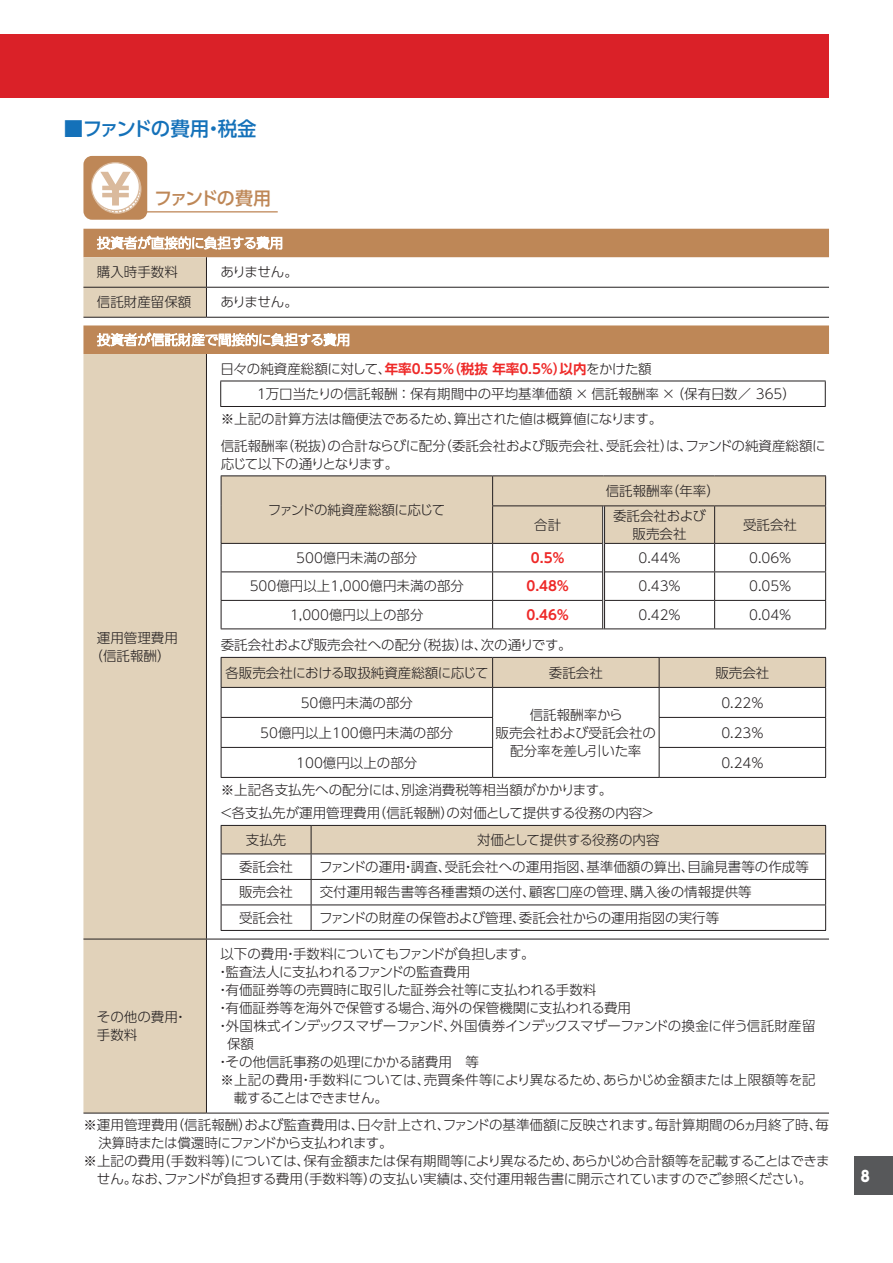
<style>
.page{position:relative;width:893px;height:1263px;background:#fff}
.page>*{position:absolute;margin:0;border:0;box-sizing:border-box;transform-origin:0 0}
.t1{font:500 19.5px "UD Shin Go Pro";letter-spacing:-.06em;color:#1471b9}
.t2{font:500 18px "UD Shin Go Pro";letter-spacing:-.095em;color:#be8757}
.t3{font:800 15px "UD Shin Go Pro";color:#fff;scale:.9 1}
.t4{font:300 13.5px/18px "UD Shin Go Pro";color:#231f20}
.t5{font:300 13.5px "UD Shin Go Pro";letter-spacing:-.02em;color:#231f20}
.t6{font:300 13.5px "UD Shin Go Pro";letter-spacing:-.035em;color:#231f20}
.t7{font:300 13.5px "UD Shin Go Pro";letter-spacing:-.025em;color:#231f20}
.t8{font:700 13.5px "UD Shin Go Pro De";color:#ee2928}
.t9{font:300 13.5px "UD Shin Go Pro";letter-spacing:-.03em;color:#231f20}
.t10{font:300 13.5px "UD Shin Go Pro";letter-spacing:-.055em;color:#231f20}
.s1{font-family:"UD Shin Go Pro";font-weight:300;color:#231f20}
</style>
<div class="page">
<div style="left:855px;top:1157px;width:38px;height:38px;background:#57585a"></div>
<div style="left:83px;top:156px;width:64px;height:64px;background:#be8757;border-radius:9px"></div>
<div style="left:91px;top:163px;width:48px;height:48px;background:#fff;border-radius:50%"></div>
<div style="left:91px;top:162px;width:49px;height:49px;border:1px solid #daba9d;border-radius:50%"></div>
<svg style="left:100px;top:172px;width:42px;height:42px"></svg>
<hr style="left:128px;top:211px;width:150px;height:1px;background:#be8757">
<svg style="left:83px;top:229px;width:746px;height:125px"></svg>
<div style="left:83px;top:257px;width:123px;height:856px;background:#e1d2ba"></div>
<hr style="left:206px;top:257px;width:1px;height:30px;background:#231f20">
<hr style="left:83px;top:287px;width:123px;height:1px;background:#231f20">
<hr style="left:206px;top:287px;width:623px;height:1px;background:#231f20">
<svg style="left:206px;top:288px;width:1px;height:29px"></svg>
<hr style="left:83px;top:317px;width:123px;height:1px;background:#231f20">
<hr style="left:206px;top:317px;width:623px;height:1px;background:#231f20">
<hr style="left:83px;top:939px;width:123px;height:1px;background:#231f20">
<hr style="left:206px;top:939px;width:623px;height:1px;background:#231f20">
<hr style="left:206px;top:939px;width:1px;height:174px;background:#231f20">
<hr style="left:83px;top:1113px;width:123px;height:1px;background:#231f20">
<hr style="left:206px;top:1113px;width:623px;height:1px;background:#231f20">
<hr style="left:206px;top:354px;width:1px;height:585px;background:#231f20">
<svg style="left:97px;top:235px;width:185px;height:15px"></svg>
<svg style="left:97px;top:332px;width:252px;height:15px"></svg>
<hr style="left:220px;top:381px;width:606px;height:1px;background:#231f20">
<svg style="left:220px;top:381px;width:1px;height:25px"></svg>
<svg style="left:825px;top:381px;width:1px;height:25px"></svg>
<hr style="left:220px;top:406px;width:606px;height:1px;background:#231f20">
<hr style="left:221px;top:475px;width:272px;height:1px;background:#231f20">
<hr style="left:493px;top:475px;width:111px;height:1px;background:#231f20">
<hr style="left:604px;top:475px;width:111px;height:1px;background:#231f20">
<hr style="left:715px;top:475px;width:111px;height:1px;background:#231f20">
<hr style="left:221px;top:628px;width:272px;height:1px;background:#231f20">
<hr style="left:604px;top:628px;width:111px;height:1px;background:#231f20">
<hr style="left:715px;top:628px;width:111px;height:1px;background:#231f20">
<svg style="left:221px;top:476px;width:605px;height:152px"></svg>
<hr style="left:493px;top:628px;width:111px;height:1px;background:#231f20">
<svg style="left:221px;top:657px;width:605px;height:120px"></svg>
<hr style="left:221px;top:777px;width:272px;height:1px;background:#231f20">
<hr style="left:493px;top:777px;width:166px;height:1px;background:#231f20">
<hr style="left:659px;top:777px;width:167px;height:1px;background:#231f20">
<svg style="left:221px;top:825px;width:605px;height:105px"></svg>
<hr style="left:221px;top:930px;width:90px;height:1px;background:#231f20">
<hr style="left:311px;top:930px;width:515px;height:1px;background:#231f20">
<div style="left:0;top:34px;width:823px;height:64px;background:#da2128"></div>
<hr style="left:825px;top:34px;width:4px;height:64px;background:#da2128">
<h1 class="t1" style="left:64px;top:112px;width:194px">■ファンドの費用・税金</h1>
<h2 class="t2" style="left:154px;top:184px;width:118px">ファンドの費用</h2>
<p class="t4" style="left:97px;top:263px;width:82px">購入時手数料</p>
<p class="t4" style="left:220px;top:263px;width:79px">ありません。</p>
<p class="t4" style="left:97px;top:293px;width:96px">信託財産留保額</p>
<p class="t4" style="left:220px;top:293px;width:79px">ありません。</p>
<p class="t4" style="left:90px;top:628px;width:90px;text-align:center">運用管理費用（信託報酬）</p>
<p class="t8" style="left:220px;top:358px;width:433px"><span class="s1">日々の純資産総額に対して、</span>年率0.55％（税抜 年率0.5％）以内<span class="s1">をかけた額</span></p>
<p class="t4" style="left:221px;top:381px;width:577px;line-height:24.8px;text-indent:34px">１万口当たりの信託報酬 ：保有期間中の平均基準価額 × 信託報酬率 × （保有日数／ 365）※上記の計算方法は簡便法であるため、算出された値は概算値になります。</p>
<p class="t4" style="left:221px;top:436px;width:606px">信託報酬率（税抜）の合計ならびに配分（委託会社および販売会社、受託会社）は、ファンドの純資産総額に応じて以下の通りとなります。</p>
<p class="t6" style="left:268px;top:499px;width:179px">ファンドの純資産総額に応じて</p>
<p class="t4" style="left:606px;top:481px;width:116px">信託報酬率（年率）</p>
<p class="t4" style="left:534px;top:515px;width:28px">合計</p>
<p class="t4" style="left:613px;top:506px;width:95px;text-align:center">委託会社および販売会社</p>
<p class="t4" style="left:743px;top:515px;width:55px">受託会社</p>
<p class="t4" style="left:296px;top:548px;width:123px">500億円未満の部分</p>
<p class="t8" style="left:531px;top:547px;width:36px">0.5％</p>
<p class="t4" style="left:638px;top:548px;width:44px">0.44％</p>
<p class="t4" style="left:749px;top:548px;width:44px">0.06％</p>
<p class="t4" style="left:250px;top:577px;width:216px">500億円以上1,000億円未満の部分</p>
<p class="t8" style="left:526px;top:575px;width:45px">0.48％</p>
<p class="t4" style="left:638px;top:577px;width:44px">0.43％</p>
<p class="t4" style="left:749px;top:577px;width:44px">0.05％</p>
<p class="t4" style="left:290px;top:605px;width:135px">1,000億円以上の部分</p>
<p class="t8" style="left:526px;top:604px;width:45px">0.46％</p>
<p class="t4" style="left:638px;top:605px;width:44px">0.42％</p>
<p class="t4" style="left:749px;top:605px;width:44px">0.04％</p>
<p class="t4" style="left:225px;top:631px;width:348px;line-height:27.5px;text-indent:-5px">委託会社および販売会社への配分（税抜）は、次の通りです。各販売会社における取扱純資産総額に応じて</p>
<p class="t4" style="left:549px;top:663px;width:55px">委託会社</p>
<p class="t4" style="left:715px;top:663px;width:55px">販売会社</p>
<p class="t4" style="left:301px;top:693px;width:114px">50億円未満の部分</p>
<p class="t4" style="left:721px;top:693px;width:44px">0.22％</p>
<p class="t4" style="left:496px;top:705px;width:162px;text-align:center">信託報酬率から<br>販売会社および受託会社の配分率を差し引いた率</p>
<p class="t4" style="left:260px;top:723px;width:195px">50億円以上100億円未満の部分</p>
<p class="t4" style="left:721px;top:723px;width:44px">0.23％</p>
<p class="t4" style="left:296px;top:753px;width:123px">100億円以上の部分</p>
<p class="t4" style="left:721px;top:753px;width:44px">0.24％</p>
<p class="t4" style="left:219px;top:778px;width:437px;line-height:23.2px">※上記各支払先への配分には、別途消費税等相当額がかかります。<br>＜各支払先が運用管理費用（信託報酬）の対価として提供する役務の内容＞</p>
<p class="t4" style="left:246px;top:830px;width:42px">支払先</p>
<p class="t4" style="left:477px;top:830px;width:184px">対価として提供する役務の内容</p>
<p class="t4" style="left:239px;top:857px;width:55px">委託会社</p>
<p class="t4" style="left:319px;top:857px;width:491px">ファンドの運用・調査、受託会社への運用指図、基準価額の算出、目論見書等の作成等</p>
<p class="t4" style="left:239px;top:883px;width:55px">販売会社</p>
<p class="t4" style="left:320px;top:883px;width:433px">交付運用報告書等各種書類の送付、顧客口座の管理、購入後の情報提供等</p>
<p class="t4" style="left:239px;top:908px;width:55px">受託会社</p>
<p class="t4" style="left:319px;top:908px;width:402px">ファンドの財産の保管および管理、委託会社からの運用指図の実行等</p>
<p class="t6" style="left:220px;top:943px;width:316px">以下の費用・手数料についてもファンドが負担します。</p>
<p class="t5" style="left:216px;top:961px;width:256px">・監査法人に支払われるファンドの監査費用</p>
<p class="t4" style="left:216px;top:980px;width:382px">・有価証券等の売買時に取引した証券会社等に支払われる手数料</p>
<p class="t4" style="left:216px;top:998px;width:416px">・有価証券等を海外で保管する場合、海外の保管機関に支払われる費用</p>
<p class="t9" style="left:216px;top:1015px;width:601px">・外国株式インデックスマザーファンド、外国債券インデックスマザーファンドの換金に伴う信託財産留</p>
<p class="t4" style="left:227px;top:1034px;width:28px">保額</p>
<p class="t4" style="left:216px;top:1052px;width:264px">・その他信託事務の処理にかかる諸費用　等</p>
<p class="t4" style="left:220px;top:1070px;width:597px">※上記の費用・手数料については、売買条件等により異なるため、あらかじめ金額または上限額等を記</p>
<p class="t10" style="left:234px;top:1087px;width:156px">載することはできません。</p>
<p class="t4" style="left:83px;top:1115px;width:747px">※運用管理費用（信託報酬）および監査費用は、日々計上され、ファンドの基準価額に反映されます。毎計算期間の６ヵ月終了時、毎</p>
<p class="t6" style="left:98px;top:1132px;width:296px">決算時または償還時にファンドから支払われます。</p>
<p class="t7" style="left:83px;top:1150px;width:748px">※上記の費用（手数料等）については、保有金額または保有期間等により異なるため、あらかじめ合計額等を記載することはできま</p>
<p class="t5" style="left:97px;top:1168px;width:716px">せん。なお、ファンドが負担する費用（手数料等）の支払い実績は、交付運用報告書に開示されていますのでご参照ください。</p>
<p class="t4" style="left:97px;top:1007px;width:92px">その他の費用・手数料</p>
<p class="t3" style="left:861px;top:1163px;width:11px">8</p>
</div>
